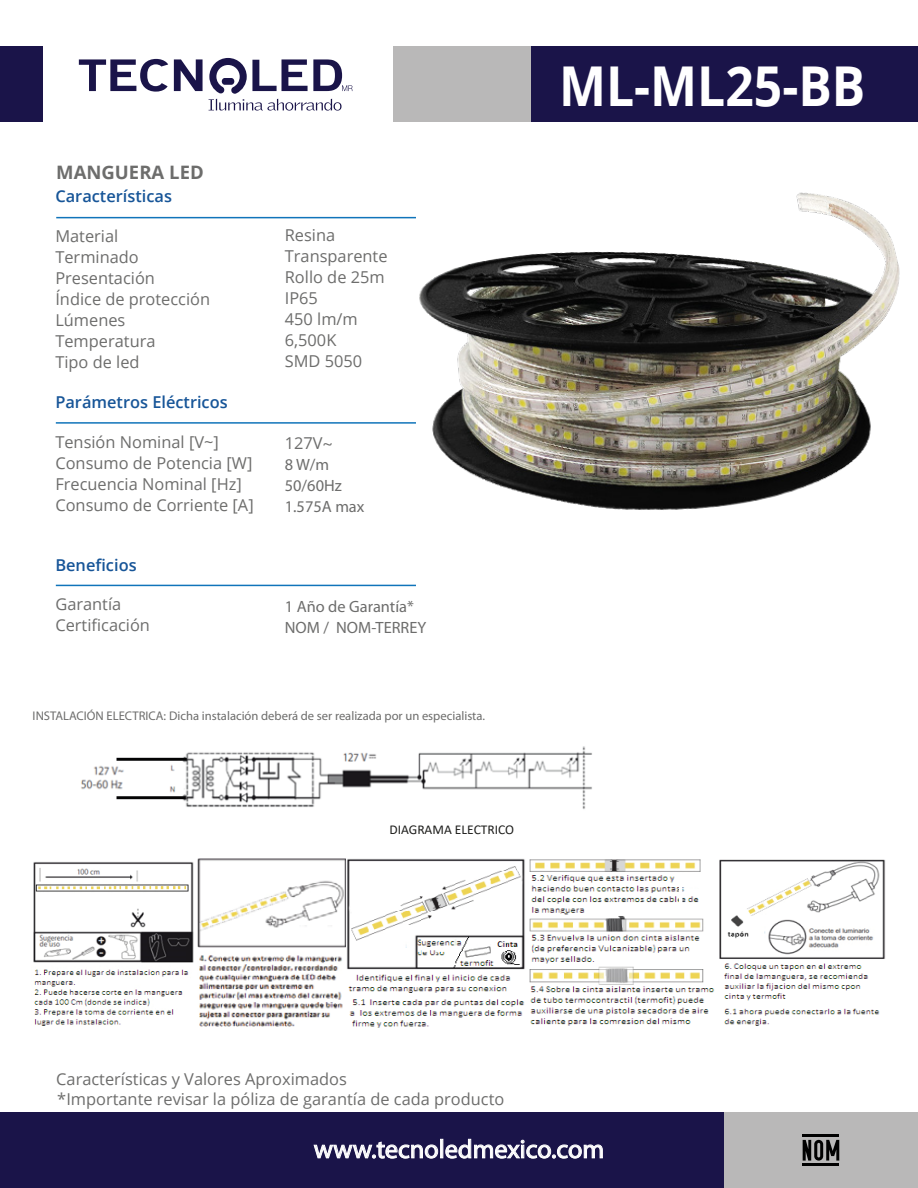
<style>
.page{position:relative;width:918px;height:1188px;background:#fff}
.page>*{position:absolute;margin:0;border:0;box-sizing:border-box;transform-origin:0 0}
.t1{font:700 54.9px "Open Sans";color:#fff;scale:.91 1}
.t2{font:26.1px "Myriad Pro";color:#fff}
.t3{font:700 18.6px "Open Sans";color:#6d6d6c}
.t4{font:16.35px/21px "Open Sans";color:#6d6d6c}
.t5{font:16.35px/21px "Myriad Pro";color:#6d6d6c}
.t6{font:600 16.35px "Open Sans";color:#175598}
.t7{font:13.5px "Calibri";color:#1d1d1b}
.t8{font:12.6px "Myriad Pro";color:#6d6d6c}
.s1{font-family:"Myriad Pro"}
</style>
<div class="page">
<hr style="left:56px;top:217px;width:360px;height:1px;background:#1074ba">
<hr style="left:56px;top:422px;width:360px;height:2px;background:#1074ba">
<hr style="left:56px;top:585px;width:360px;height:1px;background:#1074ba">
<svg style="left:174px;top:59px;width:29px;height:32px"></svg>
<svg style="left:79px;top:59px;width:89px;height:33px"></svg>
<svg style="left:209px;top:58px;width:144px;height:53px"></svg>
<div style="left:0;top:47px;width:43px;height:75px;background:#1a1449"></div>
<div style="left:393px;top:47px;width:139px;height:75px;background:#b9b8b8"></div>
<div style="left:532px;top:47px;width:386px;height:75px;background:#1a1449"></div>
<div style="left:0;top:1112px;width:724px;height:76px;background:#1a1449"></div>
<div style="left:724px;top:1112px;width:194px;height:76px;background:#b9b8b8"></div>
<svg style="left:314px;top:1142px;width:124px;height:17px"></svg>
<div style="left:440px;top:1139px;width:3px;height:19px;border:1px solid #fff"></div>
<svg style="left:445px;top:1139px;width:158px;height:20px"></svg>
<img style="left:404px;top:192px;width:496px;height:318px">
<img style="left:33px;top:858px;width:681px;height:170px">
<img style="left:719px;top:859px;width:167px;height:167px">
<img style="left:81px;top:746px;width:511px;height:63px">
<div style="left:378px;top:797px;width:157px;height:25px;background:#fff"></div>
<hr style="left:803px;top:1163px;width:36px;height:3px;background:#010101">
<svg style="left:803px;top:1140px;width:36px;height:21px"></svg>
<hr style="left:803px;top:1134px;width:36px;height:3px;background:#010101">
<p class="t3" style="left:56px;top:159px;width:149px">MANGUERA LED</p>
<p class="t6" style="left:55px;top:184px;width:118px">Características</p>
<p class="t4" style="left:55px;top:225px;width:156px">Material<br>Terminado<br>Presentación<br>Índice de protección<br>Lúmenes<br>Temperatura<br>Tipo de led</p>
<p class="t6" style="left:55px;top:390px;width:174px">Parámetros Eléctricos</p>
<p class="t4" style="left:55px;top:431px;width:200px">Tensión Nominal [V~]<br>Consumo de Potencia [W]<br>Frecuencia Nominal [Hz]<br>Consumo de Corriente [A]</p>
<p class="t6" style="left:55px;top:554px;width:83px">Beneficios</p>
<p class="t4" style="left:55px;top:593px;width:96px">Garantía<br>Certificación</p>
<p class="t4" style="left:285px;top:225px;width:104px">Resina<br>Transparente<br>Rollo de 25m<br>IP65<br>450 lm/m<br>6,500K<br>SMD 5050</p>
<p class="t4" style="left:285px;top:432px;width:49px">127V<span class="s1">~</span></p>
<p class="t5" style="left:285px;top:453px;width:81px">8 W/m<br>50/60Hz<br>1.575A max</p>
<p class="t5" style="left:285px;top:596px;width:143px">1 Año de Garantía*<br>NOM / NOM-TERREY</p>
<p class="t8" style="left:33px;top:708px;width:454px">INSTALACIÓN ELECTRICA: Dicha instalación deberá de ser realizada por un especialista.</p>
<p class="t7" style="left:390px;top:820px;width:126px">DIAGRAMA ELECTRICO</p>
<h1 class="t1" style="left:559px;top:47px;width:338px">ML-ML25-BB</h1>
<p class="t4" style="left:56px;top:1069px;width:450px;line-height:20px">Características y Valores Aproximados<br>*Importante revisar la póliza de garantía de cada producto</p>
<h2 class="t2" style="left:314px;top:1133px;width:292px">www.tecnoledmexico.com</h2>
</div>
